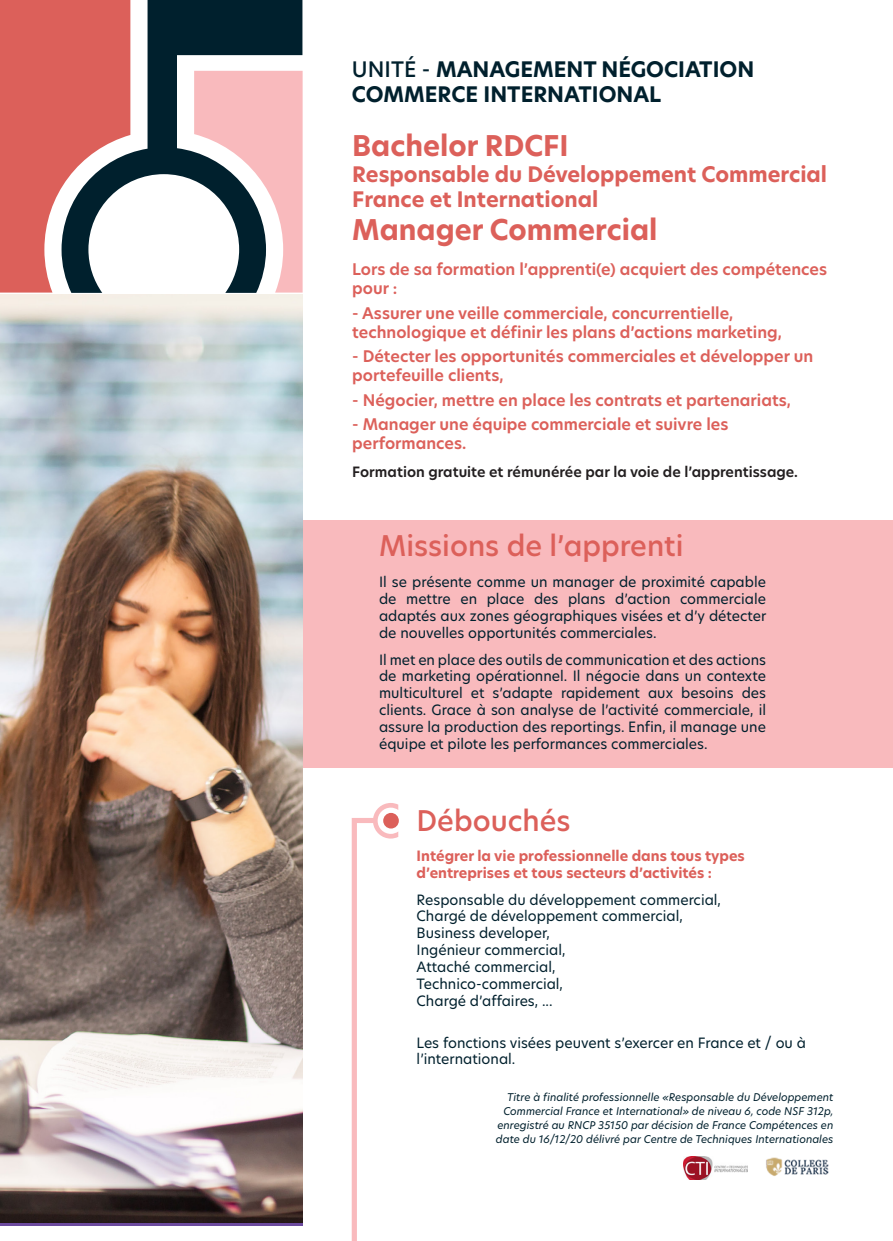
<style>
.page{position:relative;width:893px;height:1241px;background:#fff}
.page>*{position:absolute;margin:0;border:0;box-sizing:border-box;transform-origin:0 0}
.t1{font:700 28px "Hero New";color:#dc605a}
.t2{font:500 28px "Hero New";color:#dc605a}
.t3{font:700 21px/25.2px "Hero New";color:#dc605a}
.t4{font:700 21px/25.2px "Hero New";color:#00202d}
.t5{font:600 15.75px/19.2px "Hero New";color:#dc605a}
.t6{font:14px/16.8px "Hero New";color:#00202d;text-align:justify}
.t7{font:700 14px/16.8px "Hero New";color:#dc605a}
.t8{font:600 14px "Hero New";color:#231f20}
.t9{font:italic 10.5px/14px "Hero New";color:#00202d;text-align:right}
.s1{font-weight:500}
</style>
<div class="page">
<div style="left:303px;top:520px;width:590px;height:247px;background:#f9babd"></div>
<img style="left:0;top:294px;width:303px;height:927px">
<svg style="left:0;top:0;width:62px;height:292px;background:#de6b66"></svg>
<svg style="left:62px;top:0;width:240px;height:293px"></svg>
<svg style="left:352px;top:803px;width:46px;height:437px"></svg>
<div style="left:383px;top:812px;width:16px;height:16px;background:#dc605a;border-radius:50%"></div>
<img style="left:766px;top:1157px;width:63px;height:19px">
<img style="left:683px;top:1156px;width:65px;height:22px">
<p class="t4" style="left:352px;top:57px;width:404px"><span class="s1">UNITÉ -</span> MANAGEMENT NÉGOCIATION<br>COMMERCE INTERNATIONAL</p>
<p class="t1" style="left:352px;top:127px;width:218px">Bachelor RDCFI</p>
<p class="t3" style="left:352px;top:161px;width:476px">Responsable du Développement Commercial<br>France et International</p>
<p class="t1" style="left:352px;top:211px;width:307px">Manager Commercial</p>
<p class="t5" style="left:352px;top:260px;width:476px">Lors de sa formation l’apprenti(e) acquiert des compétences pour :</p>
<p class="t5" style="left:352px;top:303px;width:431px">- Assurer une veille commerciale, concurrentielle, technologique et définir les plans d’actions marketing,</p>
<p class="t5" style="left:352px;top:346px;width:463px">- Détecter les opportunités commerciales et développer un portefeuille clients,</p>
<p class="t5" style="left:352px;top:390px;width:440px">- Négocier, mettre en place les contrats et partenariats,</p>
<p class="t5" style="left:352px;top:414px;width:378px">- Manager une équipe commerciale et suivre les performances.</p>
<p class="t8" style="left:352px;top:462px;width:447px">Formation gratuite et rémunérée par la voie de l’apprentissage.</p>
<p class="t2" style="left:379px;top:526px;width:306px">Missions de l’apprenti</p>
<p class="t6" style="left:379px;top:573px;width:389px">Il se présente comme un manager de proximité capable de mettre en place des plans d’action commerciale adaptés aux zones géographiques visées et d’y détecter de nouvelles opportunités commerciales.</p>
<p class="t6" style="left:379px;top:650px;width:388px">Il met en place des outils de communication et des actions de marketing opérationnel. Il négocie dans un contexte multiculturel et s’adapte rapidement aux besoins des clients. Grace à son analyse de l’activité commerciale, il assure la production des reportings. Enfin, il manage une équipe et pilote les performances commerciales.</p>
<p class="t2" style="left:417px;top:801px;width:156px">Débouchés</p>
<p class="t7" style="left:417px;top:847px;width:330px">Intégrer la vie professionnelle dans tous types d’entreprises et tous secteurs d’activités :</p>
<p class="t6" style="left:417px;top:890px;width:306px">Responsable du développement commercial,<br>Chargé de développement commercial,</p>
<p class="t6" style="left:417px;top:924px;width:135px">Business developer,</p>
<p class="t6" style="left:417px;top:941px;width:150px">Ingénieur commercial,</p>
<p class="t6" style="left:417px;top:957px;width:140px">Attaché commercial,</p>
<p class="t6" style="left:417px;top:974px;width:148px">Technico-commercial,</p>
<p class="t6" style="left:417px;top:991px;width:138px">Chargé d’affaires, ...</p>
<p class="t6" style="left:417px;top:1033px;width:391px">Les fonctions visées peuvent s’exercer en France et / ou à l’international.</p>
<p class="t9" style="left:496px;top:1089px;width:339px">Titre à finalité professionnelle «Responsable du Développement Commercial France et International» de niveau 6, code NSF 312p, enregistré au RNCP 35150 par décision de France Compétences en date du 16/12/20 délivré par Centre de Techniques Internationales</p>
</div>
